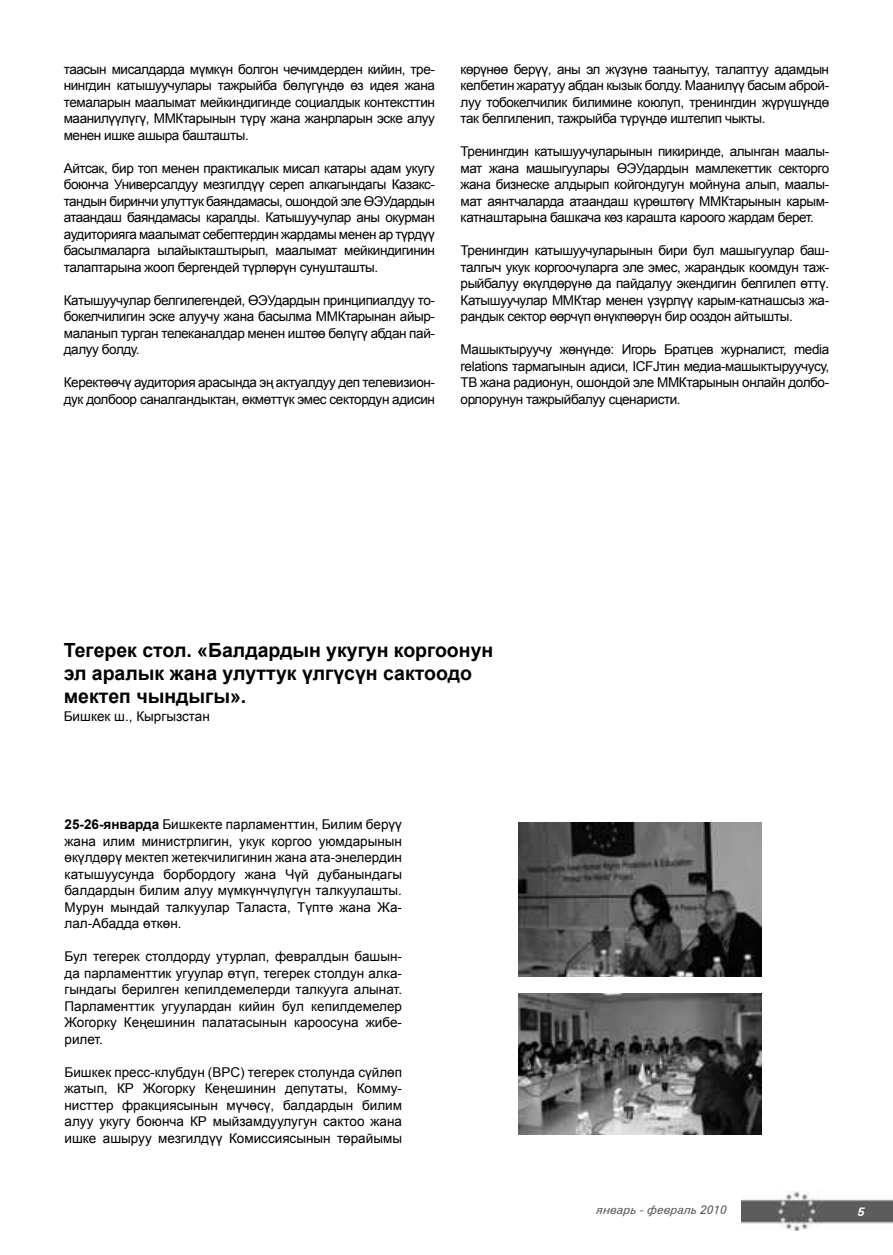
<style>
.page{position:relative;width:893px;height:1255px;background:#fff}
.page>*{position:absolute;margin:0;border:0;box-sizing:border-box;transform-origin:0 0}
.t1{font:700 19.5px/23.4px "Arial";color:#000}
.t2{font:13.5px/16.5px "Arial";letter-spacing:-.03em;color:#000;text-align:justify}
.t3{font:13.5px "Arial";color:#000}
.t4{font:italic 12px "Zurich BT";color:#58595b}
.t5{font:italic 700 12px "Zurich BT";color:#fff}
.s1{font-weight:700}
</style>
<div class="page">
<img style="left:742px;top:1191px;width:151px;height:39px">
<img style="left:519px;top:822px;width:242px;height:154px">
<img style="left:518px;top:993px;width:243px;height:141px">
<p class="t2" style="left:64px;top:61px;width:373px">таасын мисалдарда мүмкүн болгон чечимдерден кийин, тре&shy;нингдин катышуучулары тажрыйба бөлүгүндө өз идея жана темаларын маалымат мейкиндигинде социалдык контексттин маанилүүлүгү, ММКтарынын түрү жана жанрларын эске алуу менен ишке ашыра башташты.</p>
<p class="t2" style="left:64px;top:160px;width:373px">Айтсак, бир топ менен практикалык мисал катары адам укугу боюнча Универсалдуу мезгилдүү сереп алкагындагы Казакс&shy;тандын биринчи улуттук баяндамасы, ошондой эле ӨЭУдардын атаандаш баяндамасы каралды. Катышуучулар аны окурман аудиторияга маалымат себептердин жардамы менен ар түрдүү басылмаларга ылайыкташтырып, маалымат мейкиндигинин талаптарына жооп бергендей түрлөрүн сунушташты.</p>
<p class="t2" style="left:64px;top:292px;width:373px">Катышуучулар белгилегендей, ӨЭУдардын принципиалдуу то&shy;бокелчилигин эске алуучу жана басылма ММКтарынан айыр&shy;маланып турган телеканалдар менен иштөө бөлүгү абдан пай&shy;далуу болду.</p>
<p class="t2" style="left:64px;top:374px;width:373px">Керектөөчү аудитория арасында эң актуалдуу деп телевизион&shy;дук долбоор саналгандыктан, өкмөттүк эмес сектордун адисин</p>
<p class="t2" style="left:461px;top:61px;width:370px">көрүнөө берүү, аны эл жүзүнө таанытуу, талаптуу адамдын келбетин жаратуу абдан кызык болду. Маанилүү басым аброй&shy;луу тобокелчилик билимине коюлуп, тренингдин жүрүшүндө так белгиленип, тажрыйба түрүндө иштелип чыкты.</p>
<p class="t2" style="left:461px;top:143px;width:370px">Тренингдин катышуучуларынын пикиринде, алынган маалы&shy;мат жана машыгуулары ӨЭУдардын мамлекеттик секторго жана бизнеске алдырып койгондугун мойнуна алып, маалы&shy;мат аянтчаларда атаандаш күрөштөгү ММКтарынын карым&shy;катнаштарына башкача көз карашта кароого жардам берет.</p>
<p class="t2" style="left:461px;top:242px;width:370px">Тренингдин катышуучуларынын бири бул машыгуулар баш&shy;талгыч укук коргоочуларга эле эмес, жарандык коомдун таж&shy;рыйбалуу өкүлдөрүнө да пайдалуу экендигин белгилеп өттү.<br>Катышуучулар ММКтар менен үзүрлүү карым-катнашсыз жа&shy;рандык сектор өөрчүп өнүкпөөрүн бир ооздон айтышты.</p>
<p class="t2" style="left:461px;top:341px;width:370px">Машыктыруучу жөнүндө: Игорь Братцев журналист, media relations тармагынын адиси, ICFJтин медиа-машыктыруучусу, ТВ жана радионун, ошондой эле ММКтарынын онлайн долбо&shy;орлорунун тажрыйбалуу сценаристи.</p>
<h1 class="t1" style="left:64px;top:638px;width:431px">Тегерек стол. «Балдардын укугун коргоонун эл аралык жана улуттук үлгүсүн сактоодо мектеп чындыгы».</h1>
<p class="t3" style="left:64px;top:707px;width:148px">Бишкек ш., Кыргызстан</p>
<p class="t2" style="left:65px;top:816px;width:339px"><span class="s1">25-26-январда</span> Бишкекте парламенттин, Билим берүү жана илим министрлигин, укук коргоо уюмдарынын өкүлдөрү мектеп жетекчилигинин жана ата-энелердин катышуусунда борбордогу жана Чүй дубанындагы балдардын билим алуу мүмкүнчүлүгүн талкуулашты.<br>Мурун мындай талкуулар Таласта, Түптө жана Жа&shy;лал-Абадда өткөн.</p>
<p class="t2" style="left:65px;top:948px;width:339px">Бул тегерек столдорду утурлап, февралдын башын&shy;да парламенттик угуулар өтүп, тегерек столдун алка&shy;гындагы берилген кепилдемелерди талкууга алынат.<br>Парламенттик угуулардан кийин бул кепилдемелер Жогорку Кеңешинин палатасынын кароосуна жибе&shy;рилет.</p>
<p class="t2" style="left:65px;top:1063px;width:339px">Бишкек пресс-клубдун (BPC) тегерек столунда сүйлөп жатып, КР Жогорку Кеңешинин депутаты, Комму&shy;нисттер фракциясынын мүчөсү, балдардын билим алуу укугу боюнча КР мыйзамдуулугун сактоо жана ишке ашыруу мезгилдүү Комиссиясынын төрайымы</p>
<p class="t4" style="left:597px;top:1201px;width:132px">январь - февраль 2010</p>
<p class="t5" style="left:858px;top:1202px;width:8px">5</p>
</div>
